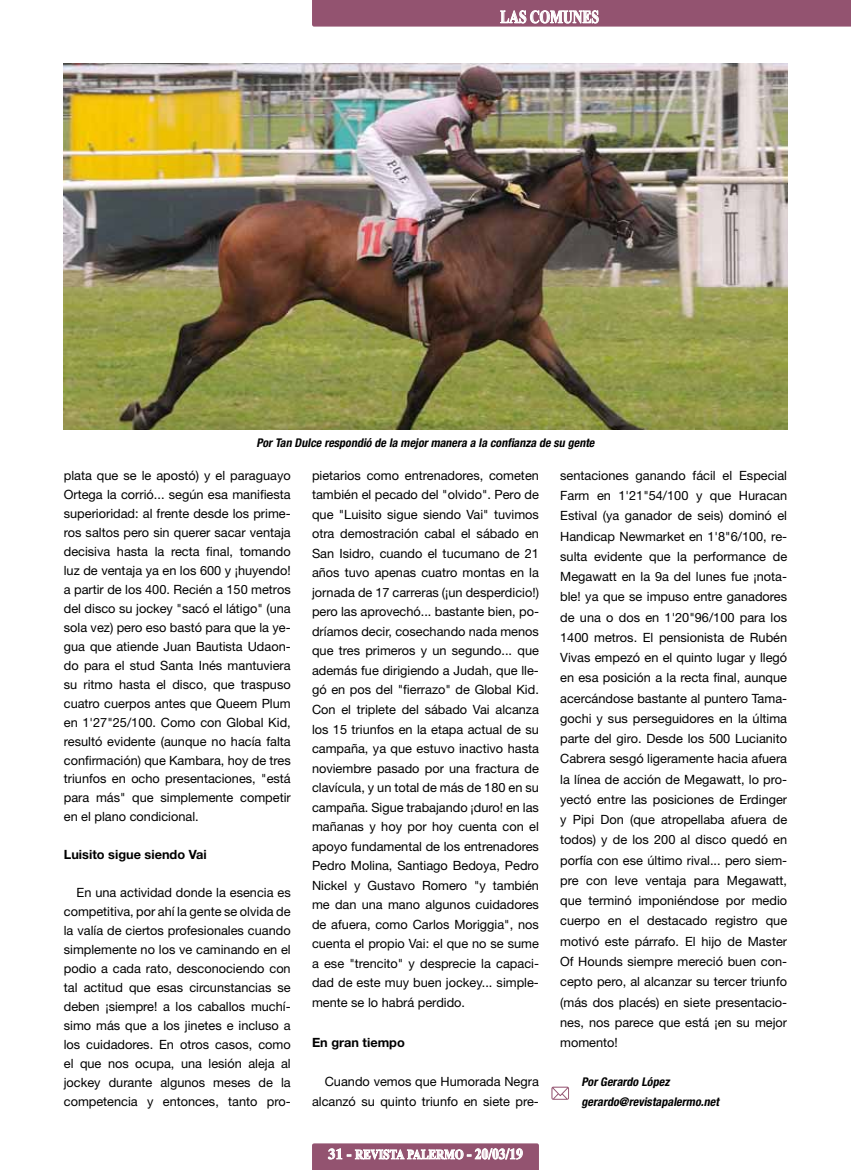
<style>
.page{position:relative;width:851px;height:1170px;background:#fff}
.page>*{position:absolute;margin:0;border:0;box-sizing:border-box;transform-origin:0 0}
.t1{font:700 18px "Times New Roman";color:#fff;scale:.75 1}
.t2{font:700 13.5px "Times New Roman";color:#fff;scale:.83 1}
.t3{font:12.75px/18.9px "Helvetica Neue LT Std";color:#000;text-align:justify}
.t4{font:700 12.75px "Helvetica Neue LT Std";color:#000}
.t5{font:italic 700 condensed 12px/19.5px "Helvetica Neue LT Std";color:#000}
.s1{font-size:15px}
</style>
<div class="page">
<svg style="left:312px;top:1143px;width:227px;height:26px;background:#a6728a"></svg>
<svg style="left:312px;top:0;width:538px;height:27px;background:#995c78"></svg>
<svg style="left:551px;top:1086px;width:18px;height:13px"></svg>
<img style="left:64px;top:64px;width:723px;height:365px">
<h1 class="t1" style="left:500px;top:4px;width:133px">LAS COMUNES</h1>
<p class="t5" style="left:256px;top:433px;width:342px">PorTan Dulce respondió de la mejormanera a la confianza de su gente</p>
<p class="t3" style="left:64px;top:466px;width:228px">plata que se le apostó) y el paraguayo Ortega la corrió... según esa manifiesta superioridad: al frente desde los prime&shy;ros saltos pero sin querer sacar ventaja decisiva hasta la recta final, tomando luz de ventaja ya en los 600 y ¡huyendo! a partir de los 400. Recién a 150 metros del disco su jockey "sacó el látigo" (una sola vez) pero eso bastó para que la ye&shy;gua que atiende Juan Bautista Udaon&shy;do para el stud Santa Inés mantuviera su ritmo hasta el disco, que traspuso cuatro cuerpos antes que Queem Plum en 1'27"25/100. Como con Global Kid, resultó evidente (aunque no hacía falta confirmación) que Kambara, hoy de tres triunfos en ocho presentaciones, "está para más" que simplemente competir en el plano condicional.</p>
<p class="t4" style="left:64px;top:846px;width:144px">Luisito sigue siendo Vai</p>
<p class="t3" style="left:64px;top:883px;width:228px;text-indent:13px">En una actividad donde la esencia es competitiva, por ahí la gente se olvida de la valía de ciertos profesionales cuando simplemente no los ve caminando en el podio a cada rato, desconociendo con tal actitud que esas circunstancias se deben ¡siempre! a los caballos muchí&shy;simo más que a los jinetes e incluso a los cuidadores. En otros casos, como el que nos ocupa, una lesión aleja al jockey durante algunos meses de la competencia y entonces, tanto pro-</p>
<p class="t3" style="left:312px;top:465px;width:228px;line-height:19.5px">pietarios como entrenadores, cometen también el pecado del "olvido". Pero de que "Luisito sigue siendo Vai" tuvimos otra demostración cabal el sábado en San Isidro, cuando el tucumano de 21 años tuvo apenas cuatro montas en la jornada de 17 carreras (¡un desperdicio!) pero las aprovechó... bastante bien, po&shy;dríamos decir, cosechando nada menos que tres primeros y un segundo... que además fue dirigiendo a Judah, que lle&shy;gó en pos del "fierrazo" de Global Kid.<br>Con el triplete del sábado Vai alcanza los 15 triunfos en la etapa actual de su campaña, ya que estuvo inactivo hasta noviembre pasado por una fractura de clavícula, y un total de más de 180 en su campaña. Sigue trabajando ¡duro! en las mañanas y hoy por hoy cuenta con el apoyo fundamental de los entrenadores Pedro Molina, Santiago Bedoya, Pedro Nickel y Gustavo Romero "y también me dan una mano algunos cuidadores de afuera, como Carlos Moriggia", nos cuenta el propio Vai: el que no se sume a ese "trencito" y desprecie la capaci&shy;dad de este muy buen jockey... simple&shy;mente se lo habrá perdido.</p>
<p class="t4" style="left:312px;top:1034px;width:94px">En gran tiempo</p>
<p class="t3" style="left:312px;top:1071px;width:228px;line-height:19.5px;text-align:right">Cuando vemos que Humorada Negra alcanzó su quinto triunfo en siete pre-</p>
<p class="t2" style="left:328px;top:1144px;width:236px"><span class="s1">31 -</span> REVISTA PALERMO <span class="s1">- 20/03/19</span></p>
<p class="t3" style="left:560px;top:465px;width:228px;line-height:20.2px">sentaciones ganando fácil el Especial Farm en 1'21"54/100 y que Huracan Estival (ya ganador de seis) dominó el Handicap Newmarket en 1'8"6/100, re&shy;sulta evidente que la performance de Megawatt en la 9a del lunes fue ¡nota&shy;ble! ya que se impuso entre ganadores de una o dos en 1'20"96/100 para los 1400 metros. El pensionista de Rubén Vivas empezó en el quinto lugar y llegó en esa posición a la recta final, aunque acercándose bastante al puntero Tama&shy;gochi y sus perseguidores en la última parte del giro. Desde los 500 Lucianito Cabrera sesgó ligeramente hacia afuera la línea de acción de Megawatt, lo pro&shy;yectó entre las posiciones de Erdinger y Pipi Don (que atropellaba afuera de todos) y de los 200 al disco quedó en porfía con ese último rival... pero siem&shy;pre con leve ventaja para Megawatt, que terminó imponiéndose por medio cuerpo en el destacado registro que motivó este párrafo. El hijo de Master Of Hounds siempre mereció buen con&shy;cepto pero, al alcanzar su tercer triunfo (más dos placés) en siete presentacio&shy;nes, nos parece que está ¡en su mejor momento!</p>
<p class="t5" style="left:581px;top:1071px;width:142px">PorGerardo López gerardo@revistapalermo.net</p>
</div>
